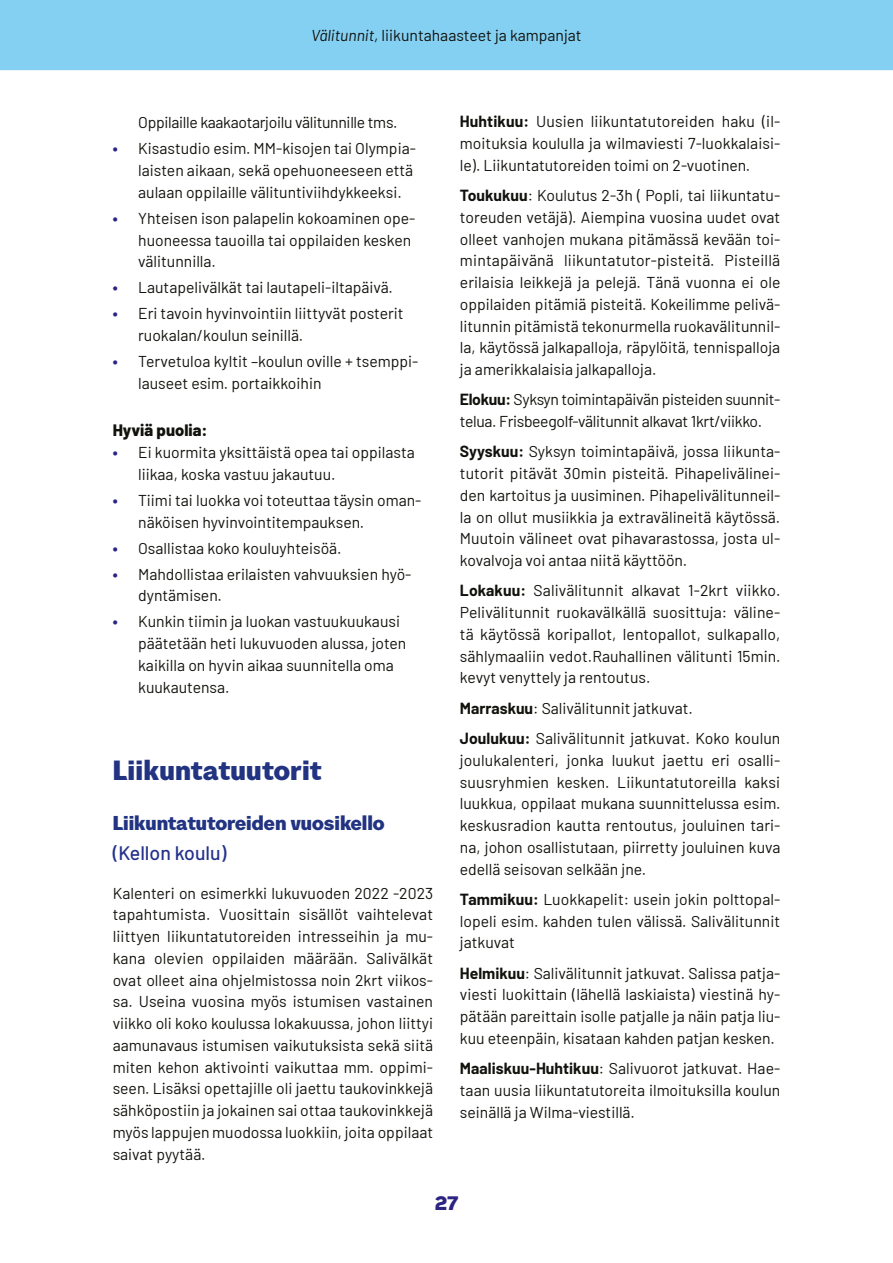
<style>
.page{position:relative;width:893px;height:1263px;background:#fff}
.page>*{position:absolute;margin:0;border:0;box-sizing:border-box;transform-origin:0 0}
.H3_otsikko{font:27px "Oulun Graadi Otsikko";letter-spacing:.01em;color:#223382}
.H4_otsikko{font:19.5px "Oulun Graadi Otsikko";color:#223382}
.tekijä_koulu{font:500 19.5px "Barlow";color:#24318a}
.t1{font:19.5px "Oulun Graadi Otsikko";color:#2c2483}
.H5_otsikko{font:800 16.5px "Barlow";color:#12120d}
.leipis_ei_rivirek{font:15.75px/21.8px "Barlow";color:#12120d;text-align:justify}
.leipis_ei_rivirek-2{font:15.75px/21.8px "Barlow";letter-spacing:-.02em;color:#12120d}
.s1{font-style:italic}
.s2{font-weight:700;color:#2c2483}
.s3{font-weight:700}
</style>
<div class="page">
<div style="left:0;top:0;width:893px;height:70px;background:#84d0f3"></div>
<p class="leipis_ei_rivirek" style="left:311px;top:23px;width:272px"><span class="s1">Välitunnit,</span> liikuntahaasteet ja kampanjat</p>
<p class="leipis_ei_rivirek-2" style="left:138px;top:111px;width:261px">Oppilaille kaakaotarjoilu välitunnille tms.</p>
<p class="leipis_ei_rivirek" style="left:138px;top:137px;width:279px;text-align:left;text-indent:-26px"><span class="s2">•</span> Kisastudio esim. MM-kisojen tai Olympia&shy;laisten aikaan, sekä opehuoneeseen että aulaan oppilaille välituntiviihdykkeeksi.</p>
<p class="leipis_ei_rivirek" style="left:138px;top:206px;width:279px;text-align:left;text-indent:-26px"><span class="s2">•</span> Yhteisen ison palapelin kokoaminen ope&shy;huoneessa tauoilla tai oppilaiden kesken välitunnilla.</p>
<p class="leipis_ei_rivirek" style="left:113px;top:276px;width:282px"><span class="s2">•</span> Lautapelivälkät tai lautapeli-iltapäivä.</p>
<p class="leipis_ei_rivirek" style="left:138px;top:302px;width:267px;text-indent:-26px"><span class="s2">•</span> Eri tavoin hyvinvointiin liittyvät posterit ruokalan/koulun seinillä.</p>
<p class="leipis_ei_rivirek" style="left:138px;top:349px;width:282px;text-indent:-26px"><span class="s2">•</span> Tervetuloa kyltit –koulun oville + tsemppi&shy;lauseet esim. portaikkoihin</p>
<p class="H5_otsikko" style="left:113px;top:418px;width:96px">Hyviä puolia:</p>
<p class="leipis_ei_rivirek" style="left:138px;top:440px;width:278px;text-indent:-26px"><span class="s2">•</span> Ei kuormita yksittäistä opea tai oppilasta liikaa, koska vastuu jakautuu.</p>
<p class="leipis_ei_rivirek" style="left:138px;top:488px;width:285px;text-indent:-26px"><span class="s2">•</span> Tiimi tai luokka voi toteuttaa täysin oman&shy;näköisen hyvinvointitempauksen.</p>
<p class="leipis_ei_rivirek" style="left:113px;top:536px;width:230px"><span class="s2">•</span> Osallistaa koko kouluyhteisöä.</p>
<p class="leipis_ei_rivirek" style="left:138px;top:562px;width:275px;text-indent:-26px"><span class="s2">•</span> Mahdollistaa erilaisten vahvuuksien hyö&shy;dyntämisen.</p>
<p class="leipis_ei_rivirek" style="left:138px;top:609px;width:270px;text-align:left;text-indent:-26px"><span class="s2">•</span> Kunkin tiimin ja luokan vastuukuukausi päätetään heti lukuvuoden alussa, joten kaikilla on hyvin aikaa suunnitella oma kuukautensa.</p>
<p class="H3_otsikko" style="left:113px;top:753px;width:210px">Liikuntatuutorit</p>
<p class="H4_otsikko" style="left:113px;top:810px;width:274px">Liikuntatutoreiden vuosikello</p>
<p class="tekijä_koulu" style="left:113px;top:838px;width:115px">(Kellon koulu)</p>
<p class="leipis_ei_rivirek" style="left:113px;top:881px;width:322px">Kalenteri on esimerkki lukuvuoden 2022 -2023 tapahtumista. Vuosittain sisällöt vaihtelevat liittyen liikuntatutoreiden intresseihin ja mu&shy;kana olevien oppilaiden määrään. Salivälkät ovat olleet aina ohjelmistossa noin 2krt viikos&shy;sa. Useina vuosina myös istumisen vastainen viikko oli koko koulussa lokakuussa, johon liittyi aamunavaus istumisen vaikutuksista sekä siitä miten kehon aktivointi vaikuttaa mm. oppimi&shy;seen. Lisäksi opettajille oli jaettu taukovinkkejä sähköpostiin ja jokainen sai ottaa taukovinkkejä myös lappujen muodossa luokkiin, joita oppilaat saivat pyytää.</p>
<p class="leipis_ei_rivirek" style="left:460px;top:110px;width:322px"><span class="s3">Huhtikuu:</span> Uusien liikuntatutoreiden haku (il&shy;moituksia koululla ja wilmaviesti 7-luokkalaisi&shy;le). Liikuntatutoreiden toimi on 2-vuotinen.</p>
<p class="leipis_ei_rivirek" style="left:460px;top:183px;width:322px"><span class="s3">Toukukuu</span>: Koulutus 2-3h ( Popli, tai liikuntatu&shy;toreuden vetäjä). Aiempina vuosina uudet ovat olleet vanhojen mukana pitämässä kevään toi&shy;mintapäivänä liikuntatutor-pisteitä. Pisteillä erilaisia leikkejä ja pelejä. Tänä vuonna ei ole oppilaiden pitämiä pisteitä. Kokeilimme pelivä&shy;litunnin pitämistä tekonurmella ruokavälitunnil&shy;la, käytössä jalkapalloja, räpylöitä, tennispalloja ja amerikkalaisia jalkapalloja.</p>
<p class="leipis_ei_rivirek-2" style="left:460px;top:388px;width:322px"><span class="s3">Elokuu:</span> Syksyn toimintapäivän pisteiden suunnit&shy;telua. Frisbeegolf-välitunnit alkavat 1krt/viikko.</p>
<p class="leipis_ei_rivirek" style="left:460px;top:440px;width:322px"><span class="s3">Syyskuu:</span> Syksyn toimintapäivä, jossa liikunta&shy;tutorit pitävät 30min pisteitä. Pihapelivälinei&shy;den kartoitus ja uusiminen. Pihapelivälitunneil&shy;la on ollut musiikkia ja extravälineitä käytössä.<br>Muutoin välineet ovat pihavarastossa, josta ul&shy;kovalvoja voi antaa niitä käyttöön.</p>
<p class="leipis_ei_rivirek" style="left:460px;top:579px;width:322px"><span class="s3">Lokakuu:</span> Salivälitunnit alkavat 1-2krt viikko.<br>Pelivälitunnit ruokavälkällä suosittuja: väline&shy;tä käytössä koripallot, lentopallot, sulkapallo, sählymaaliin vedot.Rauhallinen välitunti 15min. kevyt venyttely ja rentoutus.</p>
<p class="leipis_ei_rivirek" style="left:460px;top:696px;width:235px"><span class="s3">Marraskuu</span>: Salivälitunnit jatkuvat.</p>
<p class="leipis_ei_rivirek" style="left:460px;top:726px;width:322px"><span class="s3">Joulukuu:</span> Salivälitunnit jatkuvat. Koko koulun joulukalenteri, jonka luukut jaettu eri osalli&shy;suusryhmien kesken. Liikuntatutoreilla kaksi luukkua, oppilaat mukana suunnittelussa esim. keskusradion kautta rentoutus, jouluinen tari&shy;na, johon osallistutaan, piirretty jouluinen kuva edellä seisovan selkään jne.</p>
<p class="leipis_ei_rivirek" style="left:460px;top:887px;width:322px"><span class="s3">Tammikuu:</span> Luokkapelit: usein jokin polttopal&shy;lopeli esim. kahden tulen välissä. Salivälitunnit jatkuvat</p>
<p class="leipis_ei_rivirek" style="left:460px;top:961px;width:322px"><span class="s3">Helmikuu</span>: Salivälitunnit jatkuvat. Salissa patja&shy;viesti luokittain (lähellä laskiaista) viestinä hy&shy;pätään pareittain isolle patjalle ja näin patja liu&shy;kuu eteenpäin, kisataan kahden patjan kesken.</p>
<p class="leipis_ei_rivirek" style="left:460px;top:1056px;width:322px"><span class="s3">Maaliskuu-Huhtikuu</span>: Salivuorot jatkuvat. Hae&shy;taan uusia liikuntatutoreita ilmoituksilla koulun seinällä ja Wilma-viestillä.</p>
<p class="t1" style="left:435px;top:1191px;width:25px">27</p>
</div>
